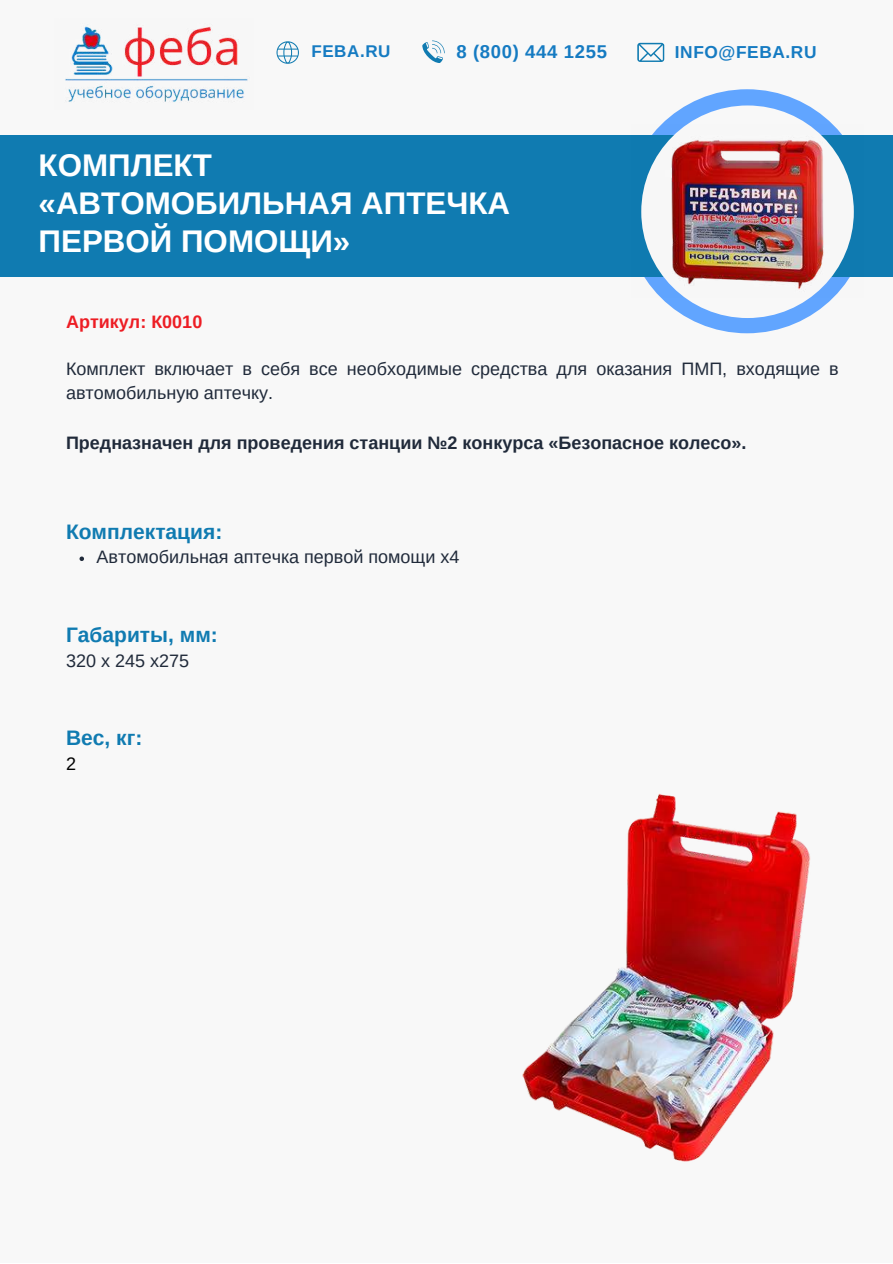
<style>
.page{position:relative;width:893px;height:1264px;background:#fff}
.page>*{position:absolute;margin:0;border:0;box-sizing:border-box;transform-origin:0 0}
.t1{font:700 31.35px/38.2px "Arimo";color:#fff}
.t2{font:700 21px "Arimo";color:#107bb1}
.t3{font:700 18.45px "Arimo";letter-spacing:.035em;color:#157bc2}
.t4{font:18px/24.8px "Arimo";color:#202a3a}
.t5{font:700 18px "Arimo";color:#202a3a}
.t6{font:700 18px "Arimo";color:#ed1d24}
.t7{font:18px "Arimo";color:#000}
.t8{font:700 17.25px "Arimo";letter-spacing:.035em;color:#157bc2}
.t9{font:700 16.95px "Arimo";letter-spacing:.035em;color:#157bc2}
</style>
<div class="page">
<div style="left:0;top:0;width:892px;height:1262px;background:#f8f8f8"></div>
<div style="left:625px;top:89px;width:244px;height:244px;background:#61a5ff;border-radius:50%"></div>
<div style="left:0;top:135px;width:892px;height:141px;background:#107bb1"></div>
<div style="left:641px;top:105px;width:212px;height:213px;background:#f8f8f8;border-radius:50%"></div>
<img style="left:65px;top:26px;width:183px;height:76px">
<svg style="left:422px;top:41px;width:22px;height:22px"></svg>
<svg style="left:637px;top:43px;width:27px;height:19px"></svg>
<svg style="left:276px;top:41px;width:23px;height:23px"></svg>
<svg style="left:79px;top:556px;width:5px;height:5px"></svg>
<img style="left:631px;top:125px;width:232px;height:173px">
<img style="left:522px;top:793px;width:289px;height:369px">
<p class="t9" style="left:311px;top:39px;width:81px">FEBA.RU</p>
<p class="t3" style="left:456px;top:39px;width:152px">8 (800) 444 1255</p>
<p class="t8" style="left:674px;top:40px;width:143px">INFO@FEBA.RU</p>
<h1 class="t1" style="left:39px;top:146px;width:473px">КОМПЛЕКТ «АВТОМОБИЛЬНАЯ АПТЕЧКА<br>ПЕРВОЙ ПОМОЩИ»</h1>
<p class="t6" style="left:66px;top:309px;width:138px">Артикул: К0010</p>
<p class="t4" style="left:66px;top:356px;width:774px">Комплект включает в себя все необходимые средства для оказания ПМП, входящие в автомобильную аптечку.</p>
<p class="t5" style="left:66px;top:430px;width:682px">Предназначен для проведения станции №2 конкурса «Безопасное колесо».</p>
<p class="t2" style="left:66px;top:517px;width:158px">Комплектация:</p>
<p class="t4" style="left:97px;top:545px;width:364px">Автомобильная аптечка первой помощи х4</p>
<p class="t2" style="left:66px;top:620px;width:153px">Габариты, мм:</p>
<p class="t4" style="left:66px;top:648px;width:124px">320 х 245 х275</p>
<p class="t2" style="left:66px;top:723px;width:78px">Вес, кг:</p>
<p class="t7" style="left:66px;top:752px;width:11px">2</p>
</div>
